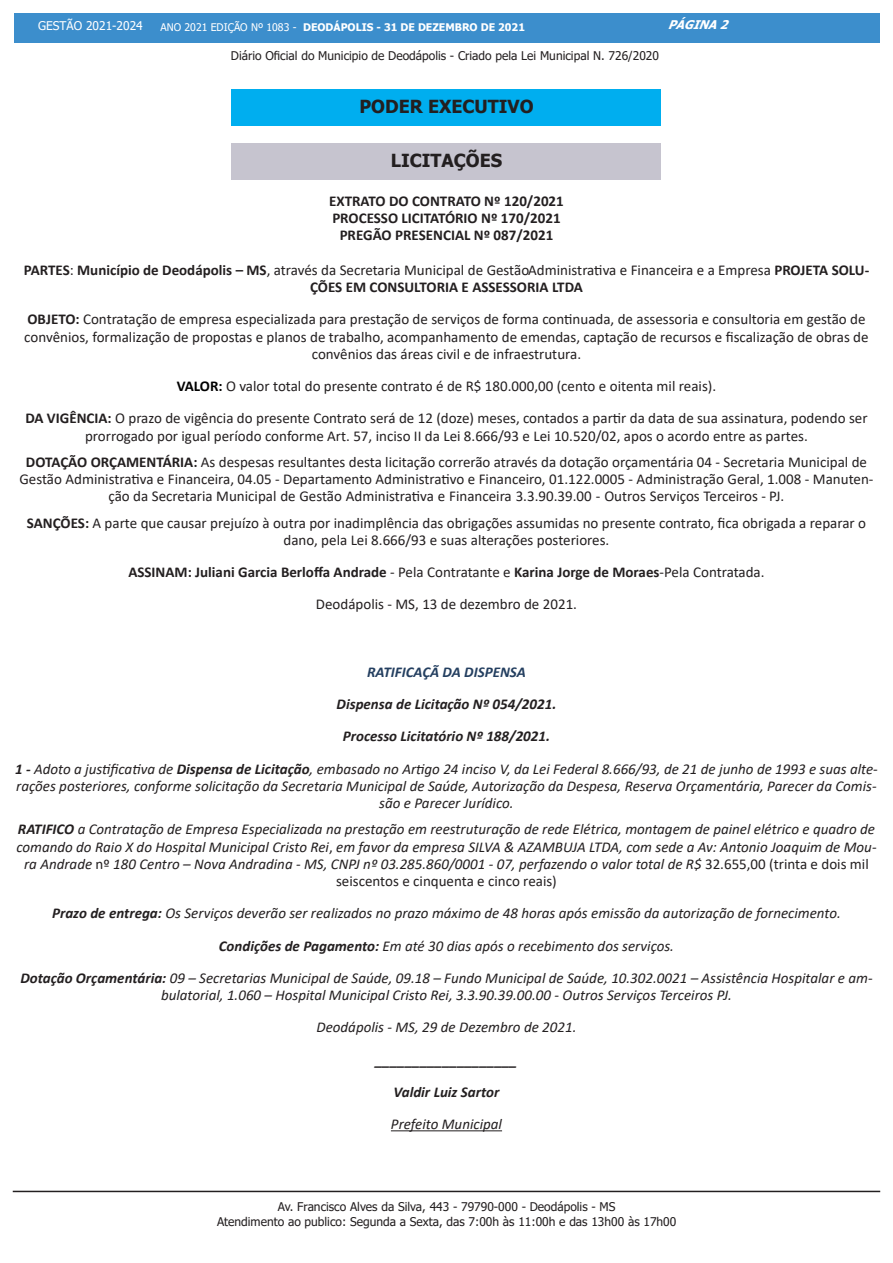
<style>
.page{position:relative;width:893px;height:1263px;background:#fff}
.page>*{position:absolute;margin:0;border:0;box-sizing:border-box;transform-origin:0 0}
.t1{font:700 18px "Tahoma";color:#231f20}
.Body_Text{font:15px/17.2px "Calibri";color:#231f20;text-align:center}
.Body_Text-2{font:italic 15px/17.2px "Calibri";color:#231f20;text-align:center}
.t2{font:700 15px/17.2px "Calibri";color:#231f20;text-align:center}
.t3{font:italic 700 15px "Calibri";color:#231f20}
.Heading_3{font:italic 700 15px "Calibri";color:#243f60}
.t4{font:12px/14.4px "Tahoma";color:#231f20;text-align:center}
.t5{font:12px "Tahoma";color:#fff}
.t6{font:italic 700 12px "Tahoma";color:#fff}
.t7{font:700 10.5px "Tahoma";color:#fff}
.s1{font-weight:400}
.s2{font-weight:700}
.s3{font-weight:700;color:#000}
.s4{font-style:normal}
</style>
<div class="page">
<div style="left:14px;top:14px;width:865px;height:29px;background:#3c8ecc"></div>
<hr style="left:13px;top:1191px;width:867px;height:1px;background:#231f20">
<hr style="left:391px;top:1130px;width:111px;height:1px;background:#231f20">
<div style="left:232px;top:90px;width:429px;height:36px;background:#00aeef"></div>
<div style="left:232px;top:144px;width:429px;height:36px;background:#c6c4cf"></div>
<p class="t5" style="left:38px;top:18px;width:106px">GESTÃO 2021-2024</p>
<p class="t7" style="left:161px;top:20px;width:366px"><span class="s1">ANO 2021 EDIÇÃO Nº 1083 -</span> DEODÁPOLIS - 31 DE DEZEMBRO DE 2021</p>
<p class="t6" style="left:668px;top:16px;width:68px">PÁGINA2</p>
<p class="t4" style="left:231px;top:49px;width:430px">Diário Oficial do Municipio de Deodápolis - Criado pela Lei Municipal N. 726/2020</p>
<p class="t1" style="left:359px;top:94px;width:176px">PODER EXECUTIVO</p>
<p class="t1" style="left:391px;top:148px;width:113px">LICITAÇÕES</p>
<p class="t2" style="left:329px;top:192px;width:236px">EXTRATO DO CONTRATO Nº 120/2021</p>
<p class="t2" style="left:332px;top:209px;width:230px">PROCESSO LICITATÓRIO Nº 170/2021</p>
<p class="t2" style="left:340px;top:226px;width:215px">PREGÃO PRESENCIAL Nº 087/2021</p>
<p class="t2" style="left:24px;top:261px;width:847px">PARTES<span class="s1">:</span> Município de Deodápolis – MS<span class="s1">, através da Secretaria Municipal de Gestão Administrativa e Financeira e a Empresa</span> PROJETA SOLU-<br>ÇÕES EM CONSULTORIA E ASSESSORIA LTDA</p>
<p class="Body_Text" style="left:24px;top:310px;width:846px"><span class="s2">OBJETO:</span> Contratação de empresa especializada para prestação de serviços de forma continuada, de assessoria e consultoria em gestão de convênios, formalização de propostas e planos de trabalho, acompanhamento de emendas, captação de recursos e fiscalização de obras de convênios das áreas civil e de infraestrutura.</p>
<p class="Body_Text" style="left:177px;top:377px;width:541px"><span class="s3">VALOR:</span> O valor total do presente contrato é de R$ 180.000,00 (cento e oitenta mil reais).</p>
<p class="Body_Text" style="left:25px;top:409px;width:844px"><span class="s2">DA VIGÊNCIA:</span> O prazo de vigência do presente Contrato será de 12 (doze) meses, contados a partir da data de sua assinatura, podendo ser prorrogado por igual período conforme Art. 57, inciso II da Lei 8.666/93 e Lei 10.520/02, apos o acordo entre as partes.</p>
<p class="Body_Text" style="left:20px;top:453px;width:855px"><span class="s2">DOTAÇÃO ORÇAMENTÁRIA:</span> As despesas resultantes desta licitação correrão através da dotação orçamentária 04 - Secretaria Municipal de<br>Gestão Administrativa e Financeira, 04.05 - Departamento Administrativo e Financeiro, 01.122.0005 - Administração Geral, 1.008 - Manuten&shy;ção da Secretaria Municipal de Gestão Administrativa e Financeira 3.3.90.39.00 - Outros Serviços Terceiros - PJ.</p>
<p class="Body_Text" style="left:27px;top:514px;width:841px"><span class="s2">SANÇÕES:</span> A parte que causar prejuízo à outra por inadimplência das obrigações assumidas no presente contrato, fica obrigada a reparar o dano, pela Lei 8.666/93 e suas alterações posteriores.</p>
<p class="t2" style="left:128px;top:563px;width:638px">ASSINAM: Juliani Garcia Berloffa Andrade <span class="s1">- Pela Contratante e</span> Karina Jorge de Moraes<span class="s1">-Pela Contratada.</span></p>
<p class="Body_Text" style="left:316px;top:595px;width:263px">Deodápolis - MS, 13 de dezembro de 2021.</p>
<p class="Heading_3" style="left:367px;top:661px;width:160px">RATIFICAÇÃ DA DISPENSA</p>
<p class="t3" style="left:337px;top:693px;width:221px">Dispensa de Licitação Nº 054/2021.</p>
<p class="t3" style="left:343px;top:726px;width:209px">Processo Licitatório Nº 188/2021.</p>
<p class="Body_Text-2" style="left:15px;top:759px;width:864px"><span class="s2">1 -</span> Adoto a justificativa de <span class="s2">Dispensa de Licitação</span>, embasado no Artigo 24 inciso V, da Lei Federal 8.666/93, de 21 de junho de 1993 e suas alte&shy;rações posteriores, conforme solicitação da Secretaria Municipal de Saúde, Autorização da Despesa, Reserva Orçamentária, Parecer da Comis&shy;são e Parecer Jurídico.</p>
<p class="Body_Text-2" style="left:16px;top:820px;width:862px"><span class="s2">RATIFICO</span> a Contratação de Empresa Especializada na prestação em reestruturação de rede Elétrica, montagem de painel elétrico e quadro de comando do Raio X do Hospital Municipal Cristo Rei<span class="s4">,</span> em favor da empresa SILVA &amp; AZAMBUJA LTDA, com sede a Av: Antonio Joaquim de Mou&shy;ra Andrade <span class="s4">nº</span> 180 Centro – Nova Andradina - MS, CNPJ nº 03.285.860/0001 - 07, perfazendo o valor total de R$ <span class="s4">32.655,00 (trinta e dois mil seiscentos e cinquenta e cinco reais)</span></p>
<p class="Body_Text-2" style="left:52px;top:904px;width:790px"><span class="s2">Prazo de entrega:</span> Os Serviços deverão ser realizados no prazo máximo de 48 horas após emissão da autorização de fornecimento.</p>
<p class="Body_Text-2" style="left:219px;top:936px;width:457px"><span class="s2">Condições de Pagamento:</span> Em até 30 dias após o recebimento dos serviços.</p>
<p class="Body_Text-2" style="left:20px;top:969px;width:854px"><span class="s2">Dotação Orçamentária:</span> 09 – Secretarias Municipal de Saúde, 09.18 – Fundo Municipal de Saúde, 10.302.0021 – Assistência Hospitalar e am&shy;bulatorial, 1.060 – Hospital Municipal Cristo Rei, 3.3.90.39.00.00 - Outros Serviços Terceiros PJ.</p>
<p class="Body_Text-2" style="left:316px;top:1018px;width:262px">Deodápolis - MS, 29 de Dezembro de 2021.</p>
<p class="t3" style="left:375px;top:1049px;width:143px">___________________</p>
<p class="t3" style="left:394px;top:1081px;width:107px">Valdir Luiz Sartor</p>
<p class="Body_Text-2" style="left:391px;top:1115px;width:113px">Prefeito Municipal</p>
<p class="t4" style="left:217px;top:1200px;width:461px">Av. Francisco Alves da Silva, 443 - 79790-000 - Deodápolis - MS<br>Atendimento ao publico: Segunda a Sexta, das 7:00h às 11:00h e das 13h00 às 17h00</p>
</div>
